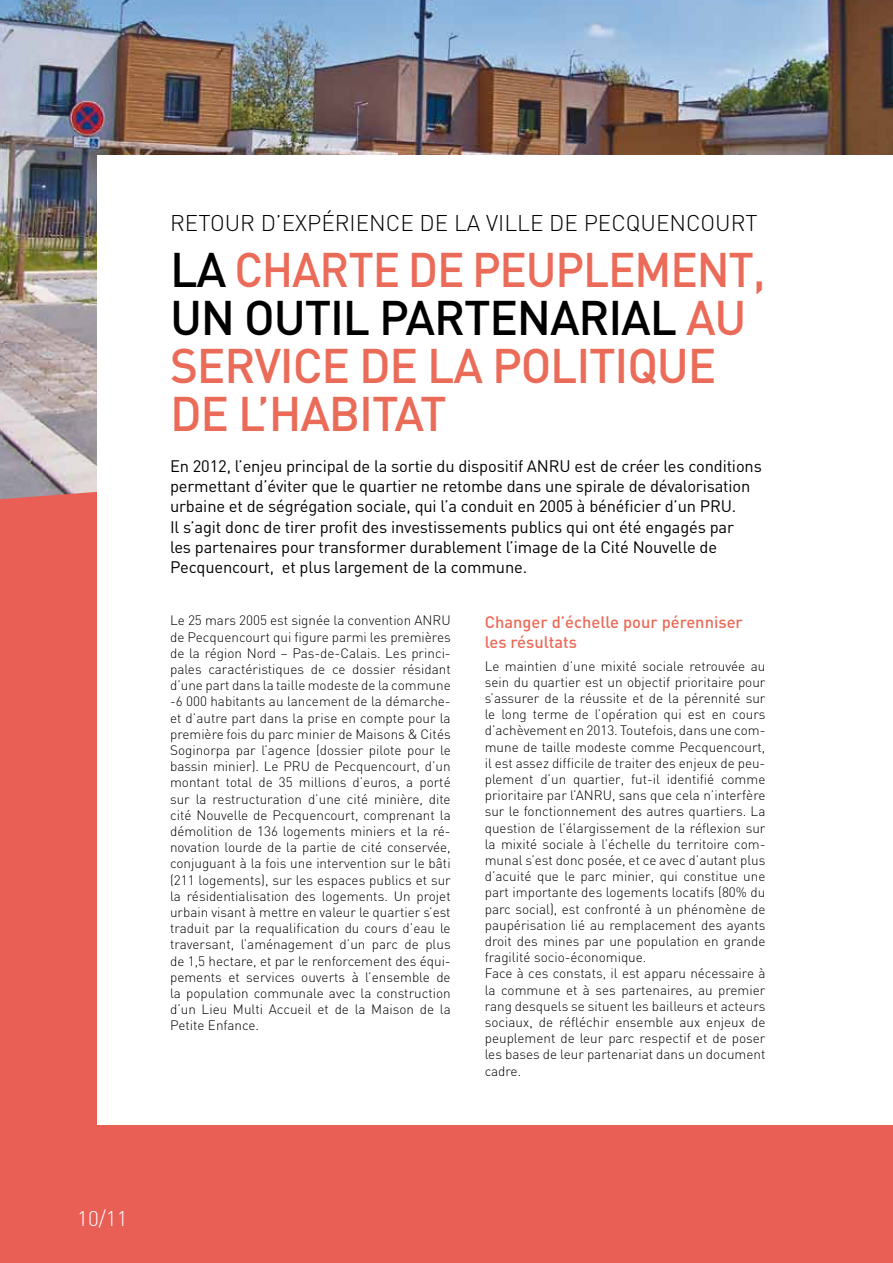
<style>
.page{position:relative;width:893px;height:1263px;background:#e95f55}
.page>*{position:absolute;margin:0;border:0;box-sizing:border-box;transform-origin:0 0}
.t1{font:500 48px/48px "DIN";letter-spacing:-.025em;color:#eb6b59;scale:.95 1}
.t2{font:300 22.5px "DIN";color:#000}
.t3{font:300 21px "DIN";color:#fff}
.t4{font:16.5px/20.2px "DIN";letter-spacing:-.01em;color:#000}
.t5{font:500 16.5px/19.8px "DIN";color:#eb6b59}
.t6{font:300 13.5px/16.2px "DIN";color:#000}
.s1{color:#000}
</style>
<div class="page">
<img style="left:0;top:0;width:893px;height:499px">
<div style="left:98px;top:155px;width:795px;height:970px;background:#fff"></div>
<h2 class="t2" style="left:170px;top:209px;width:589px">Retour d’expérience de la ville de Pecquencourt</h2>
<h1 class="t1" style="left:170px;top:244px;width:628px"><span class="s1">LA</span> CHARTE DE PEUPLEMENT,<br><span class="s1">UN OUTIL PARTENARIAL</span> AU<br>SERVICE DE LA POLITIQUE<br>DE L’HABITAT</h1>
<p class="t4" style="left:170px;top:455px;width:593px">En 2012, l’enjeu principal de la sortie du dispositif ANRU est de créer les conditions permettant d’éviter que le quartier ne retombe dans une spirale de dévalorisation urbaine et de ségrégation sociale, qui l’a conduit en 2005 à bénéficier d’un PRU.<br>Il s’agit donc de tirer profit des investissements publics qui ont été engagés par<br>les partenaires pour transformer durablement l’image de la Cité Nouvelle de Pecquencourt, et plus largement de la commune.</p>
<p class="t6" style="left:170px;top:612px;width:282px">Le 25 mars 2005 est signée la convention ANRU<br>de Pecquencourt qui figure parmi les premières de la région Nord – Pas-de-Calais. Les princi&shy;pales caractéristiques de ce dossier résidant d’une part dans la taille modeste de la commune -6 000 habitants au lancement de la démarche&shy;et d’autre part dans la prise en compte pour la première fois du parc minier de Maisons &amp; Cités Soginorpa par l’agence (dossier pilote pour le bassin minier). Le PRU de Pecquencourt, d’un montant total de 35 millions d’euros, a porté sur la restructuration d’une cité minière, dite cité N ouvelle de Pecquencourt, comprenant la démolition de 136 logements miniers et la ré&shy;novation lourde de la partie de cité conservée, conjuguant à la fois une intervention sur le bâti (211 logements), sur les espaces publics et sur la résidentialisation des logements. U n projet urbain visant à mettre en valeur le quartier s’est traduit par la requalification du cours d’eau le traversant, l’aménagement d’un parc de plus de 1,5 hectare, et par le renforcement des équi&shy;pements et services ouverts à l’ensemble de la population communale avec la construction d’un Lieu M ulti Accueil et de la Maison de la Petite Enfance.</p>
<p class="t5" style="left:485px;top:612px;width:260px">CHANGER D’ÉCHELLE POUR PÉRENNISER<br>LES RÉSULTATS</p>
<p class="t6" style="left:485px;top:657px;width:282px;text-align:justify">Le maintien d’une mixité sociale retrouvée au sein du quartier est un objectif prioritaire pour s’assurer de la réussite et de la pérennité sur le long terme de l’opération qui est en cours d’achèvement en 2013. Toutefois, dans une com&shy;mune de taille modeste comme Pecquencourt, il est assez difficile de traiter des enjeux de peu&shy;plement d’un quartier, fut-il identifié comme prioritaire par l’ANRU</p>
<p class="t6" style="left:485px;top:787px;width:282px;text-indent:127px">, sans que cela n’interfère sur le fonctionnement des autres quartiers. La question de l’élargissement de la réflexion sur la mixité sociale à l’échelle du territoire com&shy;munal s’est donc posée, et ce avec d’autant plus d’acuité que le parc minier, qui constitue une part importante des logements locatifs (80% du parc social), est confronté à un phénomène de paupérisation lié au remplacement des ayants droit des mines par une population en grande fragilité socio-économique.<br>Face à ces constats, il est apparu nécessaire à la commune et à ses partenaires, au premier rang desquels se situent les bailleurs et acteurs sociaux, de réfléchir ensemble aux enjeux de peuplement de leur parc respectif et de poser les bases de leur partenariat dans un document cadre.</p>
<h3 class="t3" style="left:77px;top:1205px;width:52px">10/11</h3>
</div>
